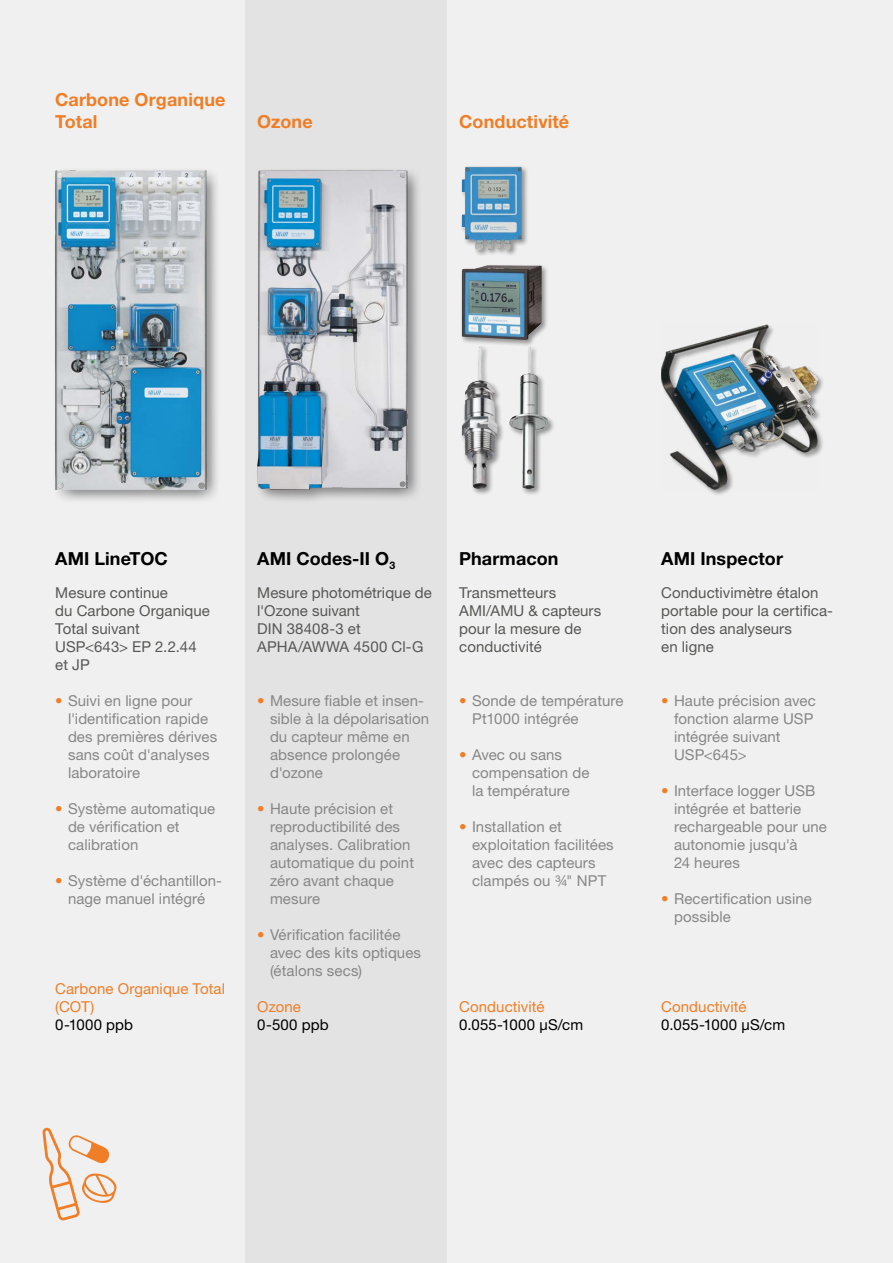
<style>
.page{position:relative;width:893px;height:1263px;background:#f0f0f0}
.page>*{position:absolute;margin:0;border:0;box-sizing:border-box;transform-origin:0 0}
.t1{font:700 18px "Helvetica Neue LT Std";letter-spacing:.005em;color:#000}
.t2{font:700 18px/21.6px "Helvetica Neue LT Std";letter-spacing:.005em;color:#ef7e26}
.t3{font:15px/18px "Helvetica Neue LT Std";letter-spacing:.005em;color:#878787}
.t4{font:15px/18px "Helvetica Neue LT Std";letter-spacing:.005em;color:#575756}
.t5{font:15px/18px "Helvetica Neue LT Std";letter-spacing:.005em;color:#ef7e26}
.t6{font:15px "Helvetica Neue LT Std";letter-spacing:.005em;color:#000}
.s1{color:#ef7e26}
</style>
<div class="page">
<div style="left:244px;top:0;width:202px;height:1263px;background:#e3e3e3"></div>
<div style="left:254px;top:167px;width:169px;height:337px;background:#000;opacity:.4"></div>
<img style="left:257px;top:170px;width:151px;height:319px">
<div style="left:53px;top:167px;width:168px;height:337px;background:#000;opacity:.4"></div>
<img style="left:56px;top:170px;width:150px;height:319px">
<div style="left:660px;top:324px;width:165px;height:172px;background:#000;opacity:.4"></div>
<img style="left:661px;top:325px;width:157px;height:164px">
<div style="left:460px;top:165px;width:69px;height:93px;background:#000;opacity:.4"></div>
<img style="left:462px;top:167px;width:31px;height:83px">
<div style="left:460px;top:264px;width:89px;height:83px;background:#000;opacity:.4"></div>
<img style="left:462px;top:265px;width:80px;height:75px">
<div style="left:460px;top:345px;width:45px;height:151px;background:#000;opacity:.4"></div>
<img style="left:462px;top:346px;width:35px;height:144px">
<div style="left:508px;top:345px;width:48px;height:152px;background:#000;opacity:.4"></div>
<img style="left:509px;top:346px;width:40px;height:144px">
<svg style="left:42px;top:1127px;width:75px;height:94px"></svg>
<p class="t2" style="left:55px;top:88px;width:172px">Carbone Organique<br>Total</p>
<p class="t2" style="left:257px;top:110px;width:57px">Ozone</p>
<p class="t2" style="left:459px;top:110px;width:112px">Conductivité</p>
<p class="t1" style="left:55px;top:547px;width:114px">AMI LineTOC</p>
<p class="t1" style="left:257px;top:547px;width:140px">AMI Codes-II O<sub>3</sub></p>
<p class="t1" style="left:459px;top:547px;width:101px">Pharmacon</p>
<p class="t1" style="left:661px;top:547px;width:123px">AMI Inspector</p>
<p class="t4" style="left:55px;top:583px;width:156px">Mesure continue<br>du Carbone Organique<br>Total suivant<br>USP&lt;643&gt; EP 2.2.44 et JP</p>
<p class="t3" style="left:68px;top:691px;width:151px;text-indent:-13px"><span class="s1">•</span> Suivi en ligne pour l'identification rapide des premières dérives sans coût d'analyses laboratoire</p>
<p class="t3" style="left:68px;top:799px;width:149px;text-indent:-13px"><span class="s1">•</span> Système automatique de vérification et calibration</p>
<p class="t3" style="left:55px;top:871px;width:168px;text-align:center"><span class="s1">•</span> Système d'échantillon&shy;nage manuel intégré</p>
<p class="t5" style="left:55px;top:979px;width:171px">Carbone Organique Total (COT)</p>
<p class="t6" style="left:55px;top:1015px;width:79px">0-1000 ppb</p>
<p class="t4" style="left:257px;top:583px;width:176px">Mesure photométrique de l'Ozone suivant<br>DIN 38408-3 et<br>APHA/AWWA 4500 Cl-G</p>
<p class="t3" style="left:270px;top:691px;width:161px;text-indent:-13px"><span class="s1">•</span> Mesure fiable et insen&shy;sible à la dépolarisation du capteur même en absence prolongée d'ozone</p>
<p class="t3" style="left:270px;top:799px;width:146px;text-indent:-13px"><span class="s1">•</span> Haute précision et reproductibilité des analyses. Calibration automatique du point zéro avant chaque mesure</p>
<p class="t3" style="left:270px;top:925px;width:153px;text-indent:-13px"><span class="s1">•</span> Vérification facilitée avec des kits optiques (étalons secs)</p>
<p class="t5" style="left:257px;top:997px;width:45px">Ozone</p>
<p class="t6" style="left:257px;top:1015px;width:73px">0-500 ppb</p>
<p class="t4" style="left:459px;top:583px;width:144px">Transmetteurs<br>AMI/AMU &amp; capteurs pour la mesure de conductivité</p>
<p class="t3" style="left:472px;top:691px;width:153px;text-indent:-13px"><span class="s1">•</span> Sonde de température<br>Pt1000 intégrée</p>
<p class="t3" style="left:472px;top:745px;width:119px;text-indent:-13px"><span class="s1">•</span> Avec ou sans compensation de la température</p>
<p class="t3" style="left:472px;top:817px;width:143px;text-indent:-13px"><span class="s1">•</span> Installation et exploitation facilitées avec des capteurs clampés ou ¾" NPT</p>
<p class="t5" style="left:459px;top:997px;width:87px">Conductivité</p>
<p class="t6" style="left:459px;top:1015px;width:125px">0.055-1000 μS/cm</p>
<p class="t4" style="left:661px;top:583px;width:173px">Conductivimètre étalon portable pour la certifica&shy;tion des analyseurs<br>en ligne</p>
<p class="t3" style="left:674px;top:691px;width:143px;text-indent:-13px"><span class="s1">•</span> Haute précision avec fonction alarme USP intégrée suivant<br>USP&lt;645&gt;</p>
<p class="t3" style="left:674px;top:781px;width:154px;text-indent:-13px"><span class="s1">•</span> Interface logger USB intégrée et batterie rechargeable pour une autonomie jusqu'à<br>24 heures</p>
<p class="t3" style="left:674px;top:889px;width:139px;text-indent:-13px"><span class="s1">•</span> Recertification usine possible</p>
<p class="t5" style="left:661px;top:997px;width:87px">Conductivité</p>
<p class="t6" style="left:661px;top:1015px;width:125px">0.055-1000 μS/cm</p>
</div>
